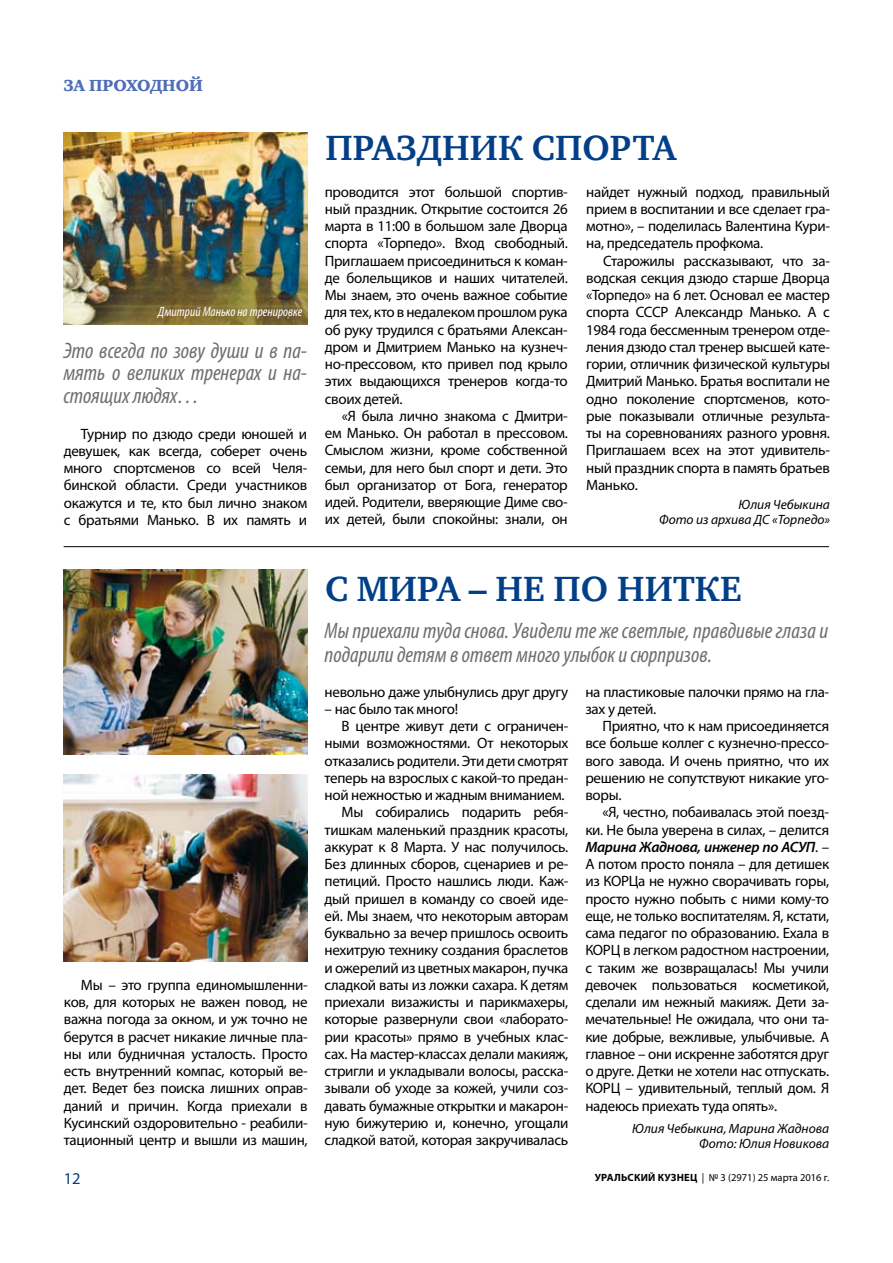
<style>
.page{position:relative;width:893px;height:1263px;background:#fff}
.page>*{position:absolute;margin:0;border:0;box-sizing:border-box;transform-origin:0 0}
.t1{font:700 36px "Charter C";letter-spacing:.005em;color:#023f88}
.t2{font:italic condensed 22.5px/22.5px "Myriad Pro";color:#6d6e71}
.t3{font:16.5px "Charter Black C";color:#506eb5}
.t4{font:16.5px "Myriad Pro";color:#023f88}
.t5{font:15px/17.2px "Myriad Pro";letter-spacing:-.02em;color:#000;text-align:justify}
.t6{font:italic 13.5px/15px "Myriad Pro";color:#000;text-align:right}
.t7{font:italic condensed 13.5px "Myriad Pro";color:#fff}
.t8{font:10.5px "Myriad Pro";color:#000}
.s1{font-weight:600;font-style:italic}
.s2{font-weight:700}
</style>
<div class="page">
<img style="left:64px;top:569px;width:244px;height:185px">
<hr style="left:64px;top:546px;width:765px;height:1px;background:#000">
<img style="left:64px;top:133px;width:244px;height:191px">
<img style="left:64px;top:775px;width:244px;height:186px">
<p class="t3" style="left:64px;top:76px;width:140px">ЗА проходной</p>
<p class="t7" style="left:158px;top:304px;width:146px">Дмитрий Манько на тренировке</p>
<h2 class="t2" style="left:63px;top:339px;width:245px;text-align:justify">Это всегда по зову души и в па&shy;мять о великих тренерах и на&shy;стоящих людях…</h2>
<p class="t5" style="left:64px;top:425px;width:245px;text-indent:17px">Турнир по дзюдо среди юношей и девушек, как всегда, соберет очень много спортсменов со всей Челя&shy;бинской области. Среди участников окажутся и те, кто был лично знаком с братьями Манько. В их память и</p>
<h1 class="t1" style="left:325px;top:128px;width:352px">Праздник спорта</h1>
<p class="t5" style="left:325px;top:183px;width:245px">проводится этот большой спортив&shy;ный праздник. Открытие состоится 26 марта в 11:00 в большом зале Дворца спорта «Торпедо». Вход свободный.<br>Приглашаем присоединиться к коман&shy;де болельщиков и наших читателей.<br>Мы знаем, это очень важное событие для тех, кто в недалеком прошлом рука об руку трудился с братьями Алексан&shy;дром и Дмитрием Манько на кузнеч&shy;но-прессовом, кто привел под крыло этих выдающихся тренеров когда-то своих детей.</p>
<p class="t5" style="left:325px;top:407px;width:245px;text-indent:17px">«Я была лично знакома с Дмитри&shy;ем Манько. Он работал в прессовом.<br>Смыслом жизни, кроме собственной семьи, для него был спорт и дети. Это был организатор от Бога, генератор идей. Родители, вверяющие Диме сво&shy;их детей, были спокойны: знали, он</p>
<p class="t5" style="left:586px;top:183px;width:245px">найдет нужный подход, правильный прием в воспитании и все сделает гра&shy;мотно», – поделилась Валентина Кури&shy;на, председатель профкома.</p>
<p class="t5" style="left:586px;top:252px;width:245px;text-indent:17px">Старожилы рассказывают, что за&shy;водская секция дзюдо старше Дворца «Торпедо» на 6 лет. Основал ее мастер спорта СССР Александр Манько. А с 1984 года бессменным тренером отде&shy;ления дзюдо стал тренер высшей кате&shy;гории, отличник физической культуры Дмитрий Манько. Братья воспитали не одно поколение спортсменов, кото&shy;рые показывали отличные результа&shy;ты на соревнованиях разного уровня.<br>Приглашаем всех на этот удивитель&shy;ный праздник спорта в память братьев Манько.</p>
<p class="t6" style="left:659px;top:497px;width:172px">Юлия Чебыкина<br>Фото из архива ДС «Торпедо»</p>
<p class="t5" style="left:64px;top:976px;width:245px;text-indent:17px">Мы – это группа единомышленни&shy;ков, для которых не важен повод, не важна погода за окном, и уж точно не берутся в расчет никакие личные пла&shy;ны или будничная усталость. Просто есть внутренний компас, который ве&shy;дет. Ведет без поиска лишних оправ&shy;даний и причин. Когда приехали в Кусинский оздоровительно - реабили&shy;тационный центр и вышли из машин,</p>
<h1 class="t1" style="left:325px;top:569px;width:418px">С мира – не по нитке</h1>
<h2 class="t2" style="left:325px;top:618px;width:505px;line-height:24px">Мы приехали туда снова. Увидели те же светлые, правдивые глаза и подарили детям в ответ много улыбок и сюрпризов.</h2>
<p class="t5" style="left:325px;top:683px;width:245px">невольно даже улыбнулись друг другу</p>
<p class="t5" style="left:325px;top:700px;width:135px">– нас было так много!</p>
<p class="t5" style="left:342px;top:717px;width:228px">В центре живут дети с ограничен-</p>
<p class="t5" style="left:325px;top:734px;width:245px">ными возможностями. От некоторых</p>
<p class="t5" style="left:325px;top:752px;width:245px">отказались родители. Эти дети смотрят</p>
<p class="t5" style="left:325px;top:769px;width:245px">теперь на взрослых с какой-то предан-</p>
<p class="t5" style="left:325px;top:786px;width:241px">ной нежностью и жадным вниманием.</p>
<p class="t5" style="left:342px;top:803px;width:228px">Мы собирались подарить ребя-</p>
<p class="t5" style="left:325px;top:821px;width:245px">тишкам маленький праздник красоты,</p>
<p class="t5" style="left:325px;top:838px;width:245px">аккурат к 8 Марта. У нас получилось.</p>
<p class="t5" style="left:325px;top:855px;width:245px">Без длинных сборов, сценариев и ре-</p>
<p class="t5" style="left:325px;top:872px;width:245px">петиций. Просто нашлись люди. Каж-</p>
<p class="t5" style="left:325px;top:890px;width:245px">дый пришел в команду со своей иде-</p>
<p class="t5" style="left:325px;top:907px;width:245px">ей. Мы знаем, что некоторым авторам</p>
<p class="t5" style="left:325px;top:924px;width:245px">буквально за вечер пришлось освоить</p>
<p class="t5" style="left:325px;top:941px;width:245px">нехитрую технику создания браслетов</p>
<p class="t5" style="left:325px;top:959px;width:245px">и ожерелий из цветных макарон, пучка</p>
<p class="t5" style="left:325px;top:976px;width:245px">сладкой ваты из ложки сахара. К детям</p>
<p class="t5" style="left:325px;top:993px;width:245px">приехали визажисты и парикмахеры,</p>
<p class="t5" style="left:325px;top:1010px;width:245px">которые развернули свои «лаборато-</p>
<p class="t5" style="left:325px;top:1028px;width:245px">рии красоты» прямо в учебных клас-</p>
<p class="t5" style="left:325px;top:1045px;width:245px">сах. На мастер-классах делали макияж,</p>
<p class="t5" style="left:325px;top:1062px;width:245px">стригли и укладывали волосы, расска-</p>
<p class="t5" style="left:325px;top:1079px;width:245px">зывали об уходе за кожей, учили соз-</p>
<p class="t5" style="left:325px;top:1097px;width:245px">давать бумажные открытки и макарон-</p>
<p class="t5" style="left:325px;top:1114px;width:245px">ную бижутерию и, конечно, угощали</p>
<p class="t5" style="left:325px;top:1131px;width:245px">сладкой ватой, которая закручивалась</p>
<p class="t5" style="left:585px;top:683px;width:245px">на пластиковые палочки прямо на гла&shy;зах у детей.</p>
<p class="t5" style="left:585px;top:717px;width:245px;text-indent:17px">Приятно, что к нам присоединяется все больше коллег с кузнечно-прессо&shy;вого завода. И очень приятно, что их решению не сопутствуют никакие уго&shy;воры.</p>
<p class="t5" style="left:585px;top:803px;width:245px;text-indent:17px">«Я, честно, побаивалась этой поезд&shy;ки. Не была уверена в силах, – делится <span class="s1">Марина Жаднова, инженер по АСУП</span>. – А потом просто поняла – для детишек из КОРЦа не нужно сворачивать горы, просто нужно побыть с ними кому-то еще, не только воспитателям. Я, кстати, сама педагог по образованию. Ехала в КОРЦ в легком радостном настроении, с таким же возвращалась! Мы учили девочек пользоваться косметикой, сделали им нежный макияж. Дети за&shy;мечательные! Не ожидала, что они та&shy;кие добрые, вежливые, улыбчивые. А главное – они искренне заботятся друг о друге. Детки не хотели нас отпускать.<br>КОРЦ – удивительный, теплый дом. Я надеюсь приехать туда опять».</p>
<p class="t6" style="left:632px;top:1121px;width:198px">Юлия Чебыкина, Марина Жаднова<br>Фото: Юлия Новикова</p>
<p class="t4" style="left:64px;top:1168px;width:18px">12</p>
<p class="t8" style="left:595px;top:1171px;width:236px"><span class="s2">Уральский кузнец</span> | № 3 (2971) 25 марта 2016 г.</p>
</div>
